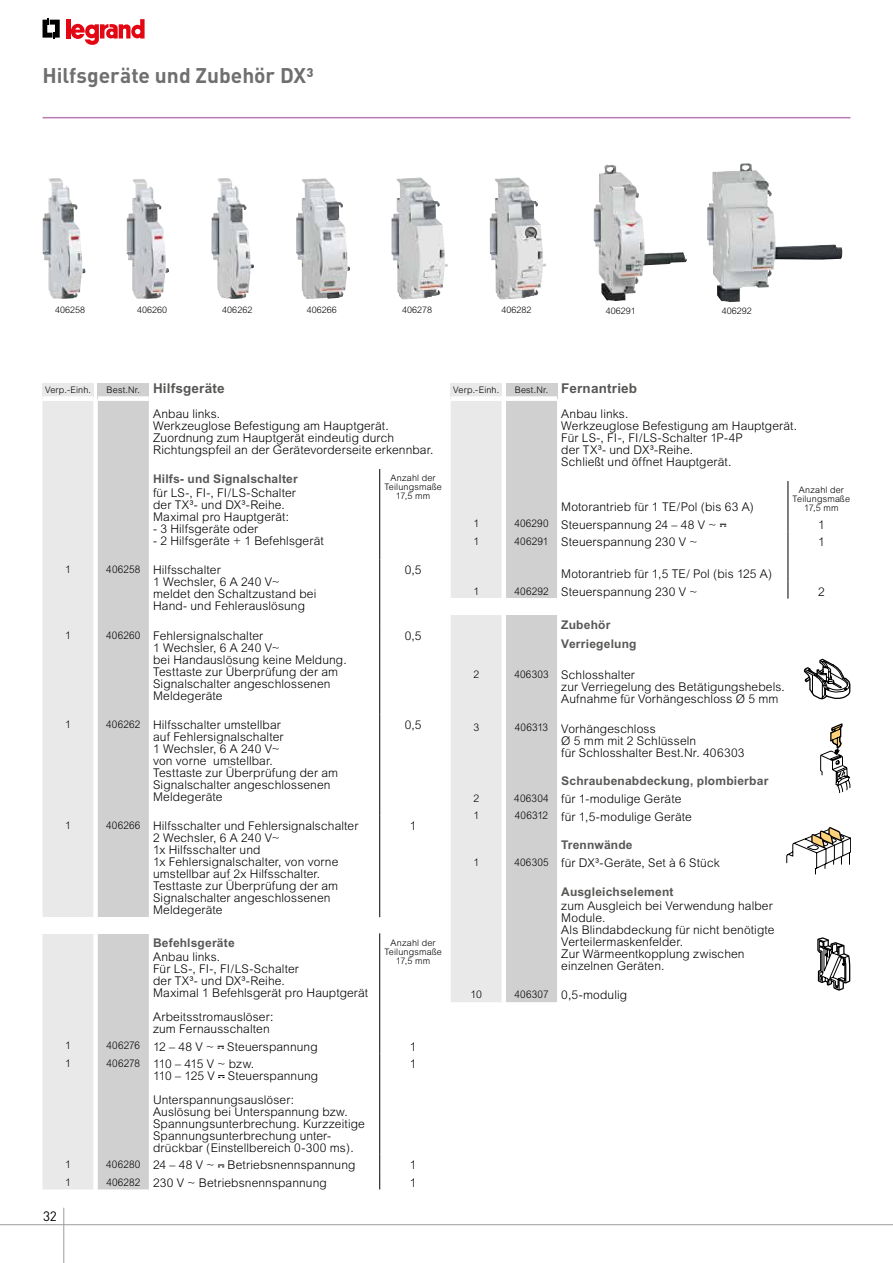
<style>
.page{position:relative;width:893px;height:1263px;background:#fff}
.page>*{position:absolute;margin:0;border:0;box-sizing:border-box;transform-origin:0 0}
.t1{font:700 21px "DIN Pro";letter-spacing:-.005em;color:#706f6f}
.t2{font:700 13.5px "Arial MT Std";letter-spacing:.015em;color:#575756}
.t3{font:13.5px "DIN Pro";color:#000}
.t4{font:300 12px/12px "Arial";letter-spacing:.01em;color:#000}
.t5{font:700 12px/19.2px "Arial MT Std";letter-spacing:.015em;color:#575756}
.t6{font:300 10.5px "Arial";color:#000}
.t7{font:300 9px/9px "Arial";letter-spacing:.02em;color:#000;text-align:center}
.t8{font:300 9px "Arial MT Std";color:#000}
.s1{font-family:"Arial";font-weight:300;font-size:9px;color:#000}
.s2{font-size:10.5px}
</style>
<div class="page">
<hr style="left:0;top:1224px;width:893px;height:1px;background:#9d9d9c">
<hr style="left:63px;top:1208px;width:1px;height:55px;background:#9d9d9c">
<svg style="left:43px;top:18px;width:17px;height:21px"></svg>
<hr style="left:66px;top:19px;width:4px;height:20px;background:#e30613">
<svg style="left:71px;top:19px;width:74px;height:26px"></svg>
<hr style="left:43px;top:117px;width:807px;height:1px;background:#bb7cb3">
<svg style="left:43px;top:384px;width:106px;height:805px;background:#dedede"></svg>
<div style="left:43px;top:917px;width:399px;height:16px;background:#fff"></div>
<hr style="left:379px;top:469px;width:1px;height:91px;background:#000">
<hr style="left:379px;top:560px;width:1px;height:65px;background:#000">
<hr style="left:379px;top:625px;width:1px;height:89px;background:#000">
<hr style="left:379px;top:714px;width:1px;height:102px;background:#000">
<hr style="left:379px;top:816px;width:1px;height:101px;background:#000">
<hr style="left:379px;top:933px;width:1px;height:103px;background:#000">
<svg style="left:379px;top:1036px;width:1px;height:17px"></svg>
<hr style="left:379px;top:1053px;width:1px;height:102px;background:#000">
<svg style="left:379px;top:1155px;width:1px;height:34px"></svg>
<div style="left:43px;top:384px;width:51px;height:15px;background:#e9e9e9"></div>
<div style="left:43px;top:396px;width:51px;height:5px;background:#fff"></div>
<div style="left:98px;top:384px;width:51px;height:15px;background:#d0d0d0"></div>
<div style="left:98px;top:396px;width:51px;height:5px;background:#fff"></div>
<svg style="left:218px;top:1046px;width:6px;height:3px"></svg>
<svg style="left:218px;top:1075px;width:7px;height:3px"></svg>
<svg style="left:451px;top:401px;width:106px;height:601px;background:#ddd"></svg>
<div style="left:451px;top:598px;width:399px;height:17px;background:#fff"></div>
<hr style="left:788px;top:481px;width:1px;height:33px;background:#000">
<svg style="left:788px;top:514px;width:1px;height:17px"></svg>
<hr style="left:788px;top:531px;width:1px;height:50px;background:#000">
<svg style="left:788px;top:581px;width:1px;height:17px"></svg>
<div style="left:451px;top:384px;width:51px;height:15px;background:#e9e9e9"></div>
<div style="left:451px;top:396px;width:51px;height:5px;background:#fff"></div>
<div style="left:506px;top:384px;width:51px;height:15px;background:#d0d0d0"></div>
<div style="left:506px;top:396px;width:51px;height:5px;background:#fff"></div>
<svg style="left:720px;top:524px;width:6px;height:3px"></svg>
<img style="left:127px;top:179px;width:42px;height:120px">
<img style="left:211px;top:178px;width:43px;height:121px">
<img style="left:296px;top:178px;width:54px;height:121px">
<img style="left:42px;top:178px;width:44px;height:121px">
<img style="left:391px;top:177px;width:57px;height:122px">
<img style="left:490px;top:177px;width:56px;height:123px">
<img style="left:593px;top:165px;width:94px;height:136px">
<img style="left:707px;top:163px;width:135px;height:139px">
<svg style="left:817px;top:937px;width:33px;height:53px"></svg>
<svg style="left:820px;top:723px;width:30px;height:70px"></svg>
<svg style="left:786px;top:827px;width:64px;height:47px"></svg>
<svg style="left:804px;top:659px;width:46px;height:40px"></svg>
<h1 class="t1" style="left:43px;top:61px;width:273px">Hilfsgeräte und Zubehör DX³</h1>
<p class="t8" style="left:55px;top:305px;width:32px">406258</p>
<p class="t8" style="left:137px;top:305px;width:32px">406260</p>
<p class="t8" style="left:222px;top:305px;width:32px">406262</p>
<p class="t8" style="left:307px;top:305px;width:32px">406266</p>
<p class="t8" style="left:402px;top:305px;width:32px">406278</p>
<p class="t8" style="left:501px;top:305px;width:32px">406282</p>
<p class="t8" style="left:606px;top:306px;width:32px">406291</p>
<p class="t8" style="left:722px;top:306px;width:32px">406292</p>
<p class="t7" style="left:45px;top:386px;width:48px">Verp.-Einh.</p>
<p class="t2" style="left:107px;top:381px;width:119px"><span class="s1">Best.Nr.</span> Hilfsgeräte</p>
<p class="t4" style="left:153px;top:408px;width:282px">Anbau links.<br>Werkzeuglose Befestigung am Hauptgerät.<br>Zuordnung zum Hauptgerät eindeutig durch Richtungspfeil an der Gerätevorderseite erkennbar.</p>
<p class="t5" style="left:153px;top:469px;width:146px">Hilfs- und Signalschalter</p>
<p class="t4" style="left:153px;top:487px;width:144px">für LS-, FI-, FI/LS-Schalter der TX³- und DX³-Reihe.<br>Maximal pro Hauptgerät:</p>
<p class="t4" style="left:153px;top:523px;width:107px">- 3 Hilfsgeräte oder</p>
<p class="t4" style="left:153px;top:535px;width:172px">- 2 Hilfsgeräte + 1 Befehlsgerät</p>
<p class="t7" style="left:384px;top:473px;width:59px">Anzahl der<br>Teilungsmaße<br>17,5 mm</p>
<p class="t6" style="left:65px;top:563px;width:7px">1</p>
<p class="t4" style="left:153px;top:564px;width:165px;text-indent:-47px"><span class="s2">406258</span> Hilfsschalter<br>1 Wechsler, 6 A 240 V~ meldet den Schaltzustand bei<br>Hand- und Fehlerauslösung</p>
<p class="t4" style="left:405px;top:564px;width:18px">0,5</p>
<p class="t6" style="left:65px;top:629px;width:7px">1</p>
<p class="t4" style="left:153px;top:629px;width:195px;text-indent:-47px"><span class="s2">406260</span> Fehlersignalschalter<br>1 Wechsler, 6 A 240 V~<br>bei Handauslösung keine Meldung.<br>Testtaste zur Überprüfung der am<br>Signalschalter angeschlossenen<br>Meldegeräte</p>
<p class="t4" style="left:405px;top:629px;width:18px">0,5</p>
<p class="t6" style="left:65px;top:718px;width:7px">1</p>
<p class="t4" style="left:153px;top:719px;width:187px;text-indent:-47px"><span class="s2">406262</span> Hilfsschalter umstellbar<br>auf Fehlersignalschalter<br>1 Wechsler, 6 A 240 V~<br>von vorne umstellbar.<br>Testtaste zur Überprüfung der am<br>Signalschalter angeschlossenen<br>Meldegeräte</p>
<p class="t4" style="left:405px;top:719px;width:18px">0,5</p>
<p class="t6" style="left:65px;top:819px;width:7px">1</p>
<p class="t4" style="left:153px;top:820px;width:207px;text-indent:-47px"><span class="s2">406266</span> Hilfsschalter und Fehlersignalschalter<br>2 Wechsler, 6 A 240 V~<br>1x Hilfsschalter und<br>1x Fehlersignalschalter, von vorne umstellbar auf 2x Hilfsschalter.<br>Testtaste zur Überprüfung der am<br>Signalschalter angeschlossenen<br>Meldegeräte</p>
<p class="t4" style="left:410px;top:820px;width:8px">1</p>
<p class="t5" style="left:153px;top:933px;width:83px">Befehlsgeräte</p>
<p class="t4" style="left:153px;top:951px;width:217px">Anbau links.<br>Für LS-, FI-, FI/LS-Schalter<br>der TX³- und DX³-Reihe.<br>Maximal 1 Befehlsgerät pro Hauptgerät</p>
<p class="t4" style="left:153px;top:1011px;width:122px">Arbeitsstromauslöser: zum Fernausschalten</p>
<p class="t7" style="left:384px;top:938px;width:59px">Anzahl der<br>Teilungsmaße<br>17,5 mm</p>
<p class="t6" style="left:65px;top:1040px;width:7px">1</p>
<p class="t4" style="left:106px;top:1040px;width:213px"><span class="s2">406276</span> 12 – 48 V ~ Steuerspannung</p>
<p class="t4" style="left:410px;top:1040px;width:8px">1</p>
<p class="t6" style="left:65px;top:1057px;width:7px">1</p>
<p class="t4" style="left:153px;top:1058px;width:167px;text-indent:-47px"><span class="s2">406278</span> 110 – 415 V ~ bzw.<br>110 – 125 V Steuerspannung</p>
<p class="t4" style="left:153px;top:1094px;width:213px">Unterspannungsauslöser:<br>Auslösung bei Unterspannung bzw.<br>Spannungsunterbrechung. Kurzzeitige Spannungsunterbrechung unter&shy;drückbar (Einstellbereich 0-300 ms).</p>
<p class="t4" style="left:410px;top:1058px;width:8px">1</p>
<p class="t3" style="left:43px;top:1207px;width:15px">32</p>
<p class="t6" style="left:65px;top:1158px;width:7px">1</p>
<p class="t4" style="left:106px;top:1159px;width:251px"><span class="s2">406280</span> 24 – 48 V ~ Betriebsnennspannung</p>
<p class="t4" style="left:410px;top:1159px;width:8px">1</p>
<p class="t6" style="left:65px;top:1176px;width:7px">1</p>
<p class="t4" style="left:106px;top:1176px;width:222px"><span class="s2">406282</span> 230 V ~ Betriebsnennspannung</p>
<p class="t4" style="left:410px;top:1176px;width:8px">1</p>
<p class="t7" style="left:453px;top:386px;width:48px">Verp.-Einh.</p>
<p class="t2" style="left:515px;top:381px;width:124px"><span class="s1">Best.Nr.</span> Fernantrieb</p>
<p class="t4" style="left:561px;top:408px;width:237px">Anbau links.<br>Werkzeuglose Befestigung am Hauptgerät.<br>Für LS-, FI-, FI/LS-Schalter 1P-4P<br>der TX³- und DX³-Reihe.<br>Schließt und öffnet Hauptgerät.</p>
<p class="t4" style="left:561px;top:501px;width:194px">Motorantrieb für 1 TE/Pol (bis 63 A)</p>
<p class="t7" style="left:793px;top:485px;width:59px">Anzahl der<br>Teilungsmaße<br>17,5 mm</p>
<p class="t6" style="left:473px;top:518px;width:7px">1</p>
<p class="t4" style="left:514px;top:518px;width:204px"><span class="s2">406290</span> Steuerspannung 24 – 48 V ~</p>
<p class="t4" style="left:818px;top:518px;width:8px">1</p>
<p class="t6" style="left:473px;top:535px;width:7px">1</p>
<p class="t4" style="left:515px;top:536px;width:184px"><span class="s2">406291</span> Steuerspannung 230 V ~</p>
<p class="t4" style="left:561px;top:568px;width:212px">Motorantrieb für 1,5 TE/ Pol (bis 125 A)</p>
<p class="t4" style="left:818px;top:536px;width:8px">1</p>
<p class="t6" style="left:473px;top:585px;width:7px">1</p>
<p class="t4" style="left:514px;top:585px;width:185px"><span class="s2">406292</span> Steuerspannung 230 V ~</p>
<p class="t4" style="left:818px;top:585px;width:8px">2</p>
<p class="t5" style="left:561px;top:614px;width:77px">Zubehör<br>Verriegelung</p>
<p class="t6" style="left:473px;top:668px;width:7px">2</p>
<p class="t4" style="left:561px;top:669px;width:225px;text-indent:-47px"><span class="s2">406303</span> Schlosshalter<br>zur Verriegelung des Betätigungshebels.<br>Aufnahme für Vorhängeschloss Ø 5 mm</p>
<p class="t6" style="left:473px;top:722px;width:7px">3</p>
<p class="t4" style="left:561px;top:722px;width:185px;text-indent:-46px"><span class="s2">406313</span> Vorhängeschloss<br>Ø 5 mm mit 2 Schlüsseln<br>für Schlosshalter Best.Nr. 406303</p>
<p class="t5" style="left:561px;top:771px;width:209px">Schraubenabdeckung, plombierbar</p>
<p class="t6" style="left:473px;top:792px;width:7px">2</p>
<p class="t4" style="left:514px;top:793px;width:169px"><span class="s2">406304</span> für 1-modulige Geräte</p>
<p class="t6" style="left:473px;top:810px;width:7px">1</p>
<p class="t4" style="left:515px;top:810px;width:178px"><span class="s2">406312</span> für 1,5-modulige Geräte</p>
<p class="t5" style="left:561px;top:835px;width:73px">Trennwände</p>
<p class="t6" style="left:473px;top:856px;width:7px">1</p>
<p class="t4" style="left:514px;top:857px;width:207px"><span class="s2">406305</span> für DX³-Geräte, Set à 6 Stück</p>
<p class="t5" style="left:561px;top:882px;width:114px">Ausgleichselement</p>
<p class="t4" style="left:561px;top:900px;width:215px">zum Ausgleich bei Verwendung halber<br>Module.<br>Als Blindabdeckung für nicht benötigte<br>Verteilermaskenfelder.<br>Zur Wärmeentkopplung zwischen einzelnen Geräten.</p>
<p class="t6" style="left:470px;top:988px;width:13px">10</p>
<p class="t4" style="left:514px;top:989px;width:114px"><span class="s2">406307</span> 0,5-modulig</p>
</div>
